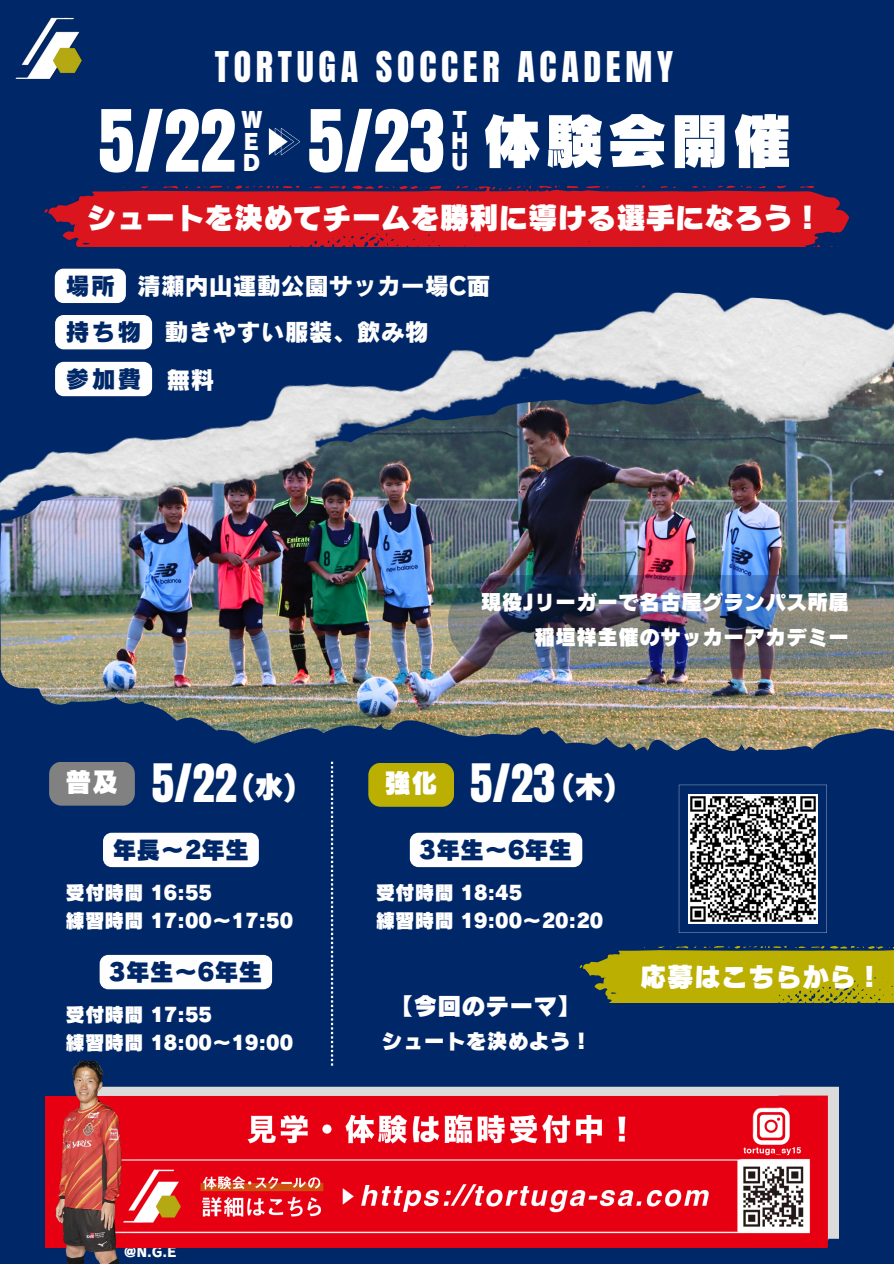
<style>
.page{position:relative;width:894px;height:1264px;background:#fff}
.page>*{position:absolute;margin:0;border:0;box-sizing:border-box;transform-origin:0 0}
.t1{font:72.75px "Anton";color:#fff}
.t2{font:60px "Canva Rodin Cattleya Pro UB";letter-spacing:.04em;color:#fff}
.t3{font:45px "Anton";color:#fff}
.t4{font:36px "Anton";letter-spacing:.13em;color:#fff}
.t5{font:30px "Canva Rodin Cattleya Pro UB";letter-spacing:-.02em;color:#fff}
.t6{font:27px "Canva Rodin Cattleya Pro UB";color:#fff}
.t7{font:26.7px "Canva Rodin Cattleya Pro UB";color:#fff}
.t8{font:24px "Canva Rodin Pro N EB";color:#fff}
.t9{font:24px "Canva Rodin Cattleya Pro UB";color:#002767}
.t10{font:24px "Canva Rodin Pro N EB";letter-spacing:.08em;color:#002767}
.t11{font:24px "Canva Rodin Cattleya Pro UB";color:#fff}
.t12{font:21.9px "Canva Rodin Cattleya Pro UB";color:#fff}
.t13{font:21px "Canva Rodin Cattleya Pro UB";color:#fff}
.t14{font:19.5px "Canva Rodin Cattleya Pro UB";color:#fff}
.t15{font:13.5px "Canva Rodin Pro N EB";color:#fff}
</style>
<div class="page">
<div style="left:0;top:0;width:893px;height:1263px;background:#002767"></div>
<img style="left:0;top:579px;width:893px;height:172px">
<img style="left:0;top:268px;width:893px;height:311px">
<svg style="left:44px;top:185px;width:805px;height:62px;background:#bc1728"></svg>
<img style="left:16px;top:17px;width:66px;height:62px">
<img style="left:46px;top:1061px;width:792px;height:202px">
<svg style="left:678px;top:784px;width:148px;height:148px"></svg>
<div style="left:49px;top:761px;width:86px;height:44px;background:#818181;border-radius:12px"></div>
<div style="left:368px;top:762px;width:86px;height:44px;background:#bbaf01;border-radius:12px"></div>
<svg style="left:331px;top:761px;width:2px;height:304px"></svg>
<img style="left:448px;top:575px;width:445px;height:94px">
<div style="left:100px;top:954px;width:172px;height:35px;background:#fefefe"></div>
<div style="left:103px;top:832px;width:156px;height:35px;background:#fefefe"></div>
<svg style="left:269px;top:128px;width:31px;height:27px"></svg>
<div style="left:55px;top:269px;width:71px;height:34px;background:#fefefe"></div>
<div style="left:55px;top:362px;width:97px;height:34px;background:#fefefe"></div>
<div style="left:55px;top:315px;width:97px;height:34px;background:#fefefe"></div>
<div style="left:410px;top:832px;width:172px;height:35px;background:#fefefe"></div>
<svg style="left:579px;top:946px;width:314px;height:56px;background:#9f9b0f"></svg>
<h3 class="t4" style="left:215px;top:41px;width:459px">TORTUGA SOCCER ACADEMY</h3>
<p class="t1" style="left:98px;top:89px;width:139px">5/22</p>
<p class="t1" style="left:307px;top:89px;width:139px">5/23</p>
<p class="t12" style="left:241px;top:109px;width:23px">W</p>
<p class="t12" style="left:243px;top:130px;width:17px">E</p>
<p class="t12" style="left:242px;top:152px;width:19px">D</p>
<h6 class="t12" style="left:452px;top:108px;width:16px">T</h6>
<h3 class="t12" style="left:450px;top:130px;width:20px">H</h3>
<h5 class="t12" style="left:450px;top:151px;width:20px">U</h5>
<h6 class="t2" style="left:482px;top:111px;width:311px">体験会開催</h6>
<p class="t5" style="left:87px;top:203px;width:737px">シュートを決めてチームを勝利に導ける選手になろう！</p>
<p class="t10" style="left:65px;top:274px;width:51px">場所</p>
<p class="t8" style="left:137px;top:274px;width:353px">清瀬内山運動公園サッカー場C面</p>
<p class="t10" style="left:66px;top:320px;width:77px">持ち物</p>
<p class="t8" style="left:164px;top:320px;width:265px">動きやすい服装、飲み物</p>
<p class="t10" style="left:66px;top:367px;width:77px">参加費</p>
<p class="t8" style="left:166px;top:368px;width:49px">無料</p>
<h5 class="t13" style="left:480px;top:591px;width:370px">現役Jリーガーで名古屋グランパス所属</h5>
<p class="t13" style="left:534px;top:626px;width:316px">稲垣祥主催のサッカーアカデミー</p>
<h1 class="t7" style="left:65px;top:768px;width:55px">普及</h1>
<p class="t3" style="left:152px;top:750px;width:86px">5/22</p>
<p class="t5" style="left:242px;top:771px;width:55px">(水)</p>
<p class="t7" style="left:384px;top:769px;width:55px">強化</p>
<p class="t3" style="left:470px;top:750px;width:86px">5/23</p>
<h2 class="t5" style="left:562px;top:771px;width:55px">(木)</h2>
<p class="t9" style="left:113px;top:837px;width:135px">年長〜 2年生</p>
<p class="t14" style="left:66px;top:882px;width:148px">受付時間 16:55</p>
<p class="t14" style="left:66px;top:910px;width:229px">練習時間 17:00〜 17:50</p>
<p class="t9" style="left:109px;top:959px;width:152px">3年生〜6年生</p>
<h5 class="t14" style="left:66px;top:1004px;width:148px">受付時間 17:55</h5>
<p class="t14" style="left:66px;top:1032px;width:229px">練習時間 18:00〜 19:00</p>
<h1 class="t15" style="left:124px;top:1245px;width:54px">@N.G.E</h1>
<h6 class="t9" style="left:419px;top:837px;width:152px">3年生〜6年生</h6>
<p class="t14" style="left:375px;top:882px;width:148px">受付時間 18:45</p>
<p class="t14" style="left:375px;top:910px;width:229px">練習時間 19:00〜20:20</p>
<p class="t11" style="left:389px;top:994px;width:193px">【今回のテーマ】</p>
<p class="t13" style="left:381px;top:1030px;width:211px">シュートを決めよう！</p>
<p class="t6" style="left:639px;top:962px;width:244px">応募はこちらから！</p>
</div>
